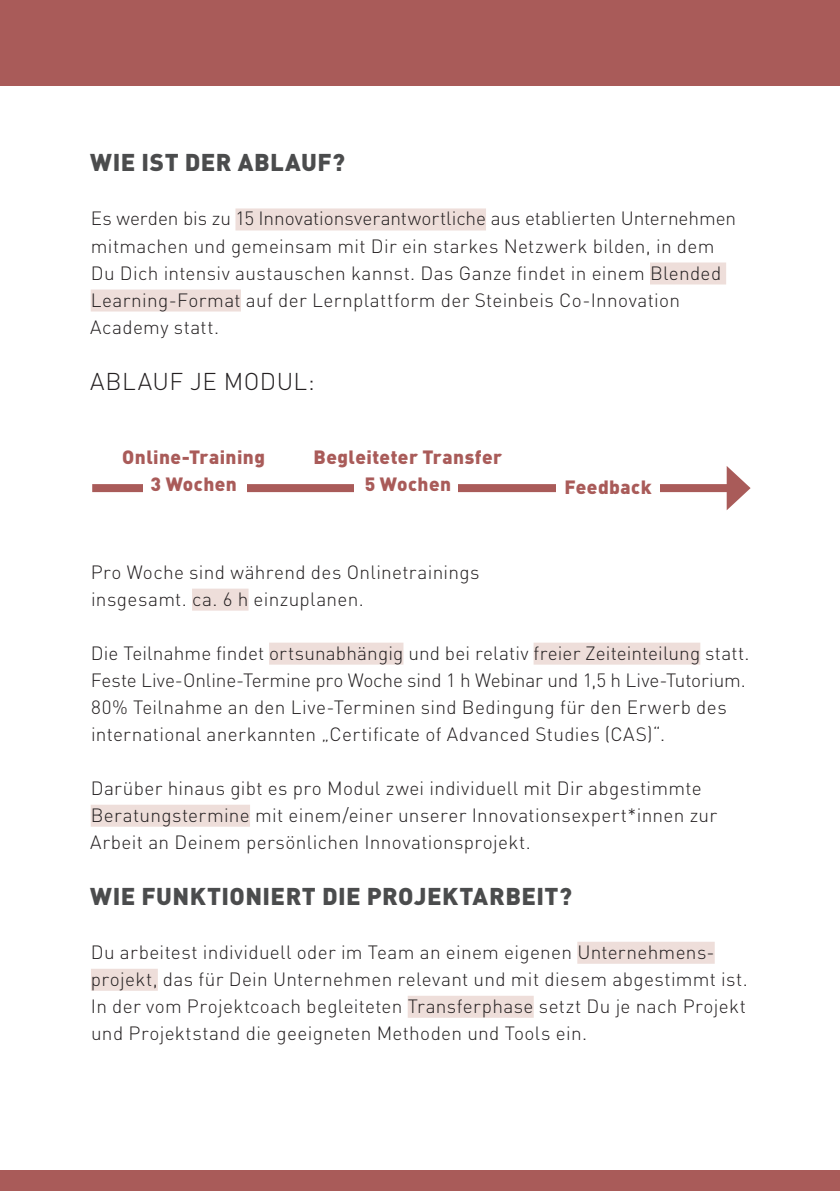
<style>
.page{position:relative;width:840px;height:1191px;background:#fff}
.page>*{position:absolute;margin:0;border:0;box-sizing:border-box;transform-origin:0 0}
.t1{font:900 24px "DINOT";letter-spacing:.02em;color:#4b4c4d}
.t2{font:300 24px "DINOT";letter-spacing:.015em;color:#231f20}
.t3{font:300 19px/27px "DINOT";letter-spacing:.015em;color:#231f20}
.t4{font:900 19px/27px "DINOT";letter-spacing:.02em;color:#a95b59;text-align:center}
</style>
<div class="page">
<div style="left:235px;top:208px;width:250px;height:22px;background:#eededa"></div>
<div style="left:649px;top:262px;width:76px;height:22px;background:#eededa"></div>
<div style="left:91px;top:289px;width:150px;height:22px;background:#eededa"></div>
<div style="left:192px;top:588px;width:56px;height:22px;background:#eededa"></div>
<div style="left:269px;top:642px;width:134px;height:22px;background:#eededa"></div>
<div style="left:533px;top:642px;width:167px;height:22px;background:#eededa"></div>
<div style="left:91px;top:804px;width:159px;height:22px;background:#eededa"></div>
<div style="left:577px;top:941px;width:137px;height:22px;background:#eededa"></div>
<div style="left:91px;top:968px;width:67px;height:22px;background:#eededa"></div>
<div style="left:407px;top:995px;width:126px;height:22px;background:#eededa"></div>
<div style="left:92px;top:484px;width:643px;height:8px;background:#a95b59"></div>
<svg style="left:726px;top:466px;width:24px;height:44px"></svg>
<div style="left:143px;top:477px;width:103px;height:20px;background:#fff"></div>
<div style="left:354px;top:477px;width:103px;height:20px;background:#fff"></div>
<div style="left:556px;top:477px;width:103px;height:20px;background:#fff"></div>
<div style="left:0;top:0;width:839px;height:86px;background:#a95b59"></div>
<div style="left:0;top:1170px;width:839px;height:21px;background:#a95b59"></div>
<p class="t1" style="left:90px;top:147px;width:256px">WIE IST DER ABLAUF?</p>
<p class="t3" style="left:90px;top:205px;width:647px">Es werden bis zu 15 Innovationsverantwortliche aus etablierten Unternehmen mitmachen und gemeinsam mit Dir ein starkes Netzwerk bilden, in dem Du Dich intensiv austauschen kannst. Das Ganze findet in einem Blended Learning-Format auf der Lernplattform der Steinbeis Co-Innovation Academy statt.</p>
<p class="t2" style="left:90px;top:366px;width:226px">ABLAUF JE MODUL:</p>
<p class="t4" style="left:122px;top:443px;width:144px">Online-Training<br>3 Wochen</p>
<p class="t4" style="left:313px;top:443px;width:190px">Begleiteter Transfer<br>5 Wochen</p>
<p class="t4" style="left:564px;top:473px;width:89px">Feedback</p>
<p class="t3" style="left:91px;top:558px;width:390px">Pro Woche sind während des Onlinetrainings insgesamt. ca. 6 h einzuplanen.</p>
<p class="t3" style="left:91px;top:639px;width:660px">Die Teilnahme findet ortsunabhängig und bei relativ freier Zeiteinteilung statt.<br>Feste Live-Online-Termine pro Woche sind 1 h Webinar und 1,5 h Live-Tutorium.<br>80% Teilnahme an den Live-Terminen sind Bedingung für den Erwerb des international anerkannten „Certificate of Advanced Studies (CAS)“.</p>
<p class="t3" style="left:90px;top:774px;width:628px">Darüber hinaus gibt es pro Modul zwei individuell mit Dir abgestimmte<br>Beratungstermine mit einem/einer unserer Innovationsexpert*innen zur<br>Arbeit an Deinem persönlichen Innovationsprojekt.</p>
<p class="t1" style="left:90px;top:880px;width:483px">WIE FUNKTIONIERT DIE PROJEKTARBEIT?</p>
<p class="t3" style="left:91px;top:938px;width:658px">Du arbeitest individuell oder im Team an einem eigenen Unternehmens&shy;projekt, das für Dein Unternehmen relevant und mit diesem abgestimmt ist.<br>In der vom Projektcoach begleiteten Transferphase setzt Du je nach Projekt und Projektstand die geeigneten Methoden und Tools ein.</p>
</div>
